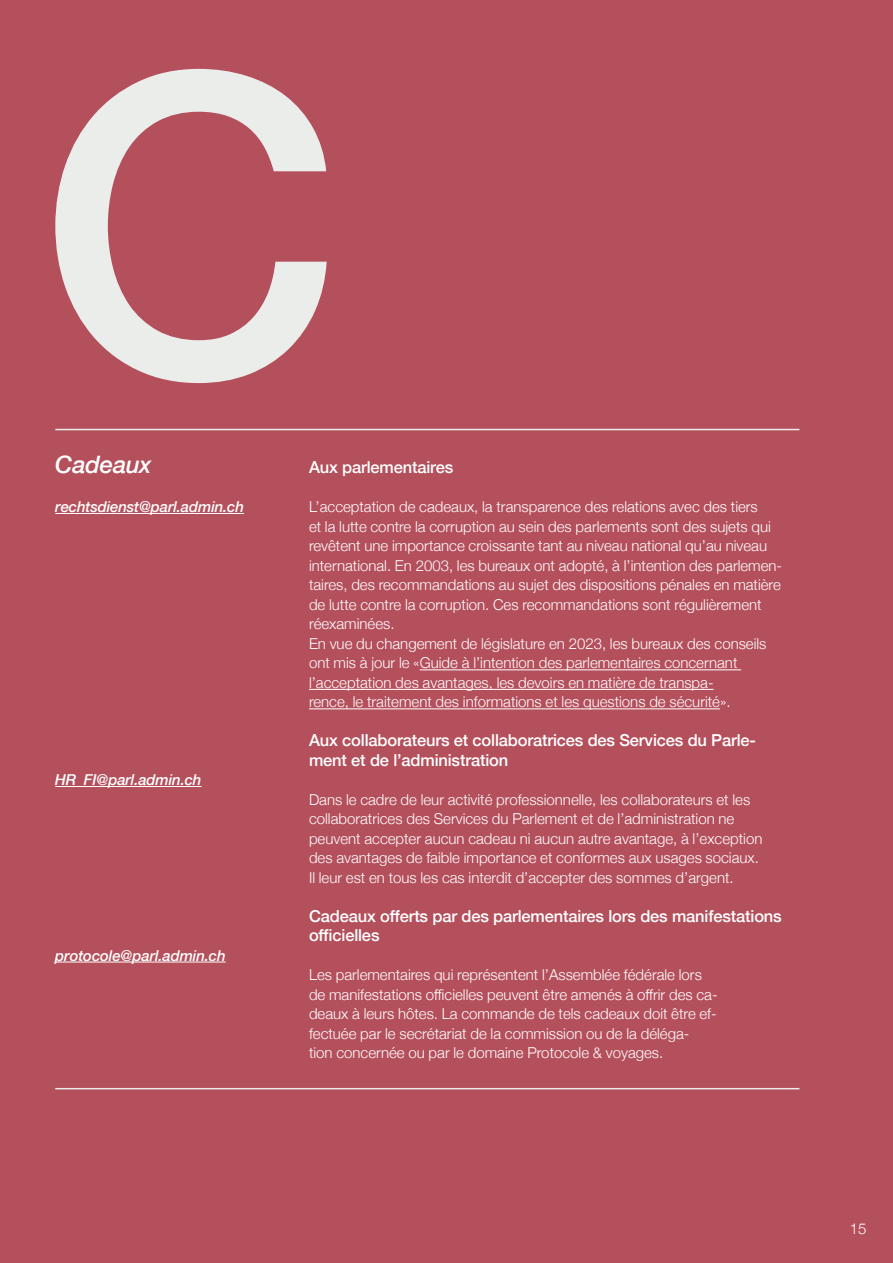
<style>
.page{position:relative;width:893px;height:1263px;background:#b44f5c}
.page>*{position:absolute;margin:0;border:0;box-sizing:border-box;transform-origin:0 0}
.t1{font:500 420px "Helvetica Neue";color:#eaedea}
.t2{font:italic 500 24px "Helvetica Neue";letter-spacing:-.01em;color:#fff}
.t3{font:500 16.5px/19.5px "Helvetica Neue";letter-spacing:-.01em;color:#fff}
.t4{font:300 15px/19.5px "Helvetica Neue";color:#fff}
.t5{font:italic 500 15px "Helvetica Neue";letter-spacing:-.01em;color:#fff}
</style>
<div class="page">
<hr style="left:55px;top:429px;width:254px;height:1px;background:#eaedea">
<hr style="left:309px;top:429px;width:490px;height:1px;background:#eaedea">
<hr style="left:55px;top:1088px;width:254px;height:1px;background:#eaedea">
<hr style="left:309px;top:1088px;width:490px;height:1px;background:#eaedea">
<hr style="left:55px;top:513px;width:189px;height:1px;background:#fff">
<hr style="left:55px;top:786px;width:147px;height:1px;background:#fff">
<hr style="left:55px;top:962px;width:171px;height:1px;background:#fff">
<hr style="left:420px;top:669px;width:321px;height:1px;background:#fff">
<hr style="left:309px;top:689px;width:405px;height:1px;background:#fff">
<hr style="left:309px;top:708px;width:411px;height:1px;background:#fff">
<h1 class="t1" style="left:39px;top:-111px;width:305px">C</h1>
<h2 class="t2" style="left:55px;top:444px;width:98px">Cadeaux</h2>
<p class="t5" style="left:55px;top:494px;width:190px">rechtsdienst@parl.admin.ch</p>
<p class="t5" style="left:55px;top:767px;width:148px">HR_FI@parl.admin.ch</p>
<p class="t5" style="left:55px;top:943px;width:172px">protocole@parl.admin.ch</p>
<p class="t3" style="left:309px;top:456px;width:146px">Aux parlementaires</p>
<p class="t4" style="left:309px;top:496px;width:475px">L’acceptation de cadeaux, la transparence des relations avec des tiers<br>et la lutte contre la corruption au sein des parlements sont des sujets qui revêtent une importance croissante tant au niveau national qu’au niveau international. En 2003, les bureaux ont adopté, à l’intention des parlemen&shy;taires, des recommandations au sujet des dispositions pénales en matière de lutte contre la corruption. Ces recommandations sont régulièrement réexaminées.<br>En vue du changement de législature en 2023, les bureaux des conseils ont mis à jour le «Guide à l’intention des parlementaires concernant l’acceptation des avantages, les devoirs en matière de transpa-<br>rence, le traitement des informations et les questions de sécurité».</p>
<p class="t3" style="left:309px;top:729px;width:449px">Aux collaborateurs et collaboratrices des Services du Parle&shy;ment et de l’administration</p>
<p class="t4" style="left:309px;top:789px;width:455px">Dans le cadre de leur activité professionnelle, les collaborateurs et les collaboratrices des Services du Parlement et de l’administration ne peuvent accepter aucun cadeau ni aucun autre avantage, à l’exception des avantages de faible importance et conformes aux usages sociaux.<br>Il leur est en tous les cas interdit d’accepter des sommes d’argent.</p>
<p class="t3" style="left:309px;top:905px;width:474px">Cadeaux offerts par des parlementaires lors des manifestations officielles</p>
<p class="t4" style="left:309px;top:964px;width:410px">Les parlementaires qui représentent l’Assemblée fédérale lors de manifestations officielles peuvent être amenés à offrir des ca&shy;deaux à leurs hôtes. La commande de tels cadeaux doit être ef&shy;fectuée par le secrétariat de la commission ou de la déléga-<br>tion concernée ou par le domaine Protocole &amp; voyages.</p>
<p class="t4" style="left:850px;top:1218px;width:18px">15</p>
</div>
